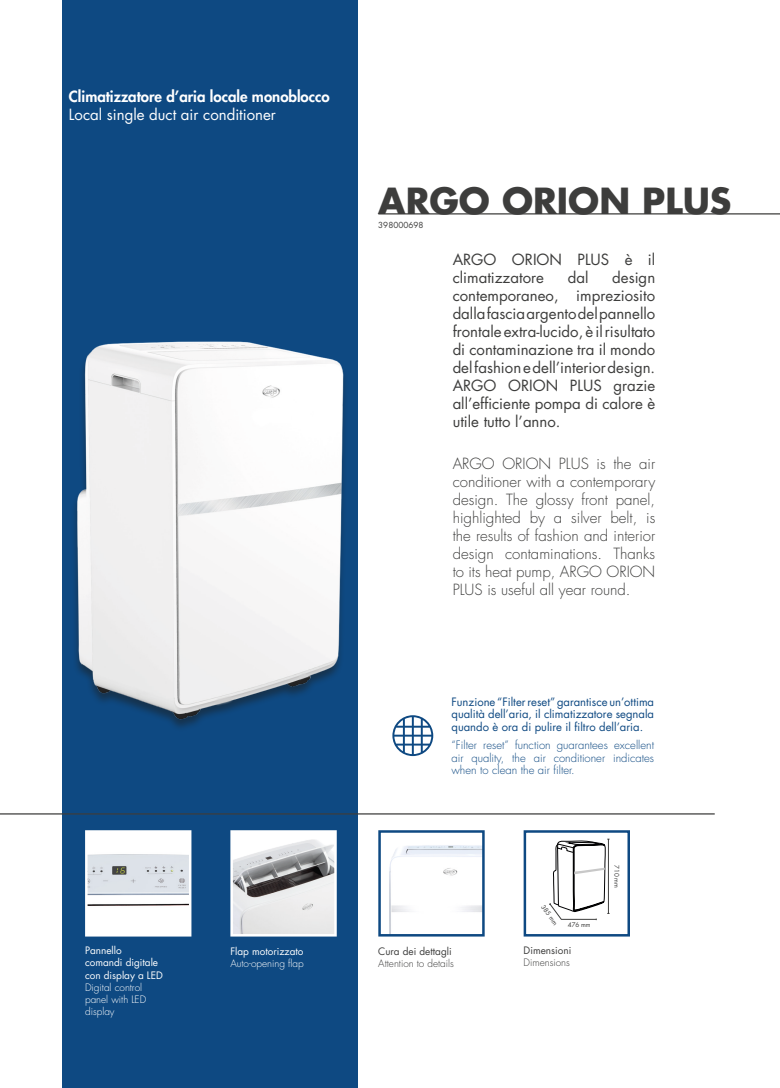
<style>
.page{position:relative;width:780px;height:1088px;background:#fff}
.page>*{position:absolute;margin:0;border:0;box-sizing:border-box;transform-origin:0 0}
.t1{font:700 35px "Futura LT";color:#3d3d3c}
.t2{font:15px/18px "Futura LT";color:#3d3d3c}
.t3{font:300 15px/18px "Futura LT";color:#3d3d3c;text-align:justify}
.t4{font:800 15px "Futura LT";color:#fff}
.t5{font:15px "Futura LT";color:#fff}
.t6{font:11.25px/12.5px "Futura LT";color:#0e4982;text-align:justify}
.t7{font:300 11.25px/12.5px "Futura LT";color:#0e4982;text-align:justify}
.t8{font:10px "Futura LT";color:#fff}
.t9{font:300 10px "Futura LT";color:#fff}
.t10{font:300 10px "Futura LT";color:#3d3d3c}
.t11{font:10px "Futura LT";color:#3d3d3c}
.t12{font:8.12px "Futura LT";color:#3d3d3c}
.t13{font:6.25px "Futura LT";letter-spacing:-.01em;color:#3d3d3c}
</style>
<div class="page">
<div style="left:63px;top:0;width:295px;height:1088px;background:#0e4982"></div>
<div style="left:86px;top:831px;width:104px;height:104px;background:#fff"></div>
<img style="left:88px;top:854px;width:100px;height:52px">
<div style="left:85px;top:830px;width:106px;height:106px;border:2px solid #fff"></div>
<img style="left:233px;top:833px;width:101px;height:100px">
<div style="left:230px;top:830px;width:107px;height:106px;border:2px solid #fff"></div>
<img style="left:74px;top:341px;width:271px;height:387px">
<hr style="left:0;top:813px;width:714px;height:1px;background:#3d3d3c">
<img style="left:389px;top:845px;width:92px;height:88px">
<div style="left:378px;top:830px;width:106px;height:106px;border:2px solid #0e4982"></div>
<div style="left:523px;top:830px;width:107px;height:106px;border:2px solid #0e4982"></div>
<hr style="left:378px;top:213px;width:402px;height:1px;background:#3d3d3c">
<svg style="left:549px;top:839px;width:60px;height:81px"></svg>
<svg style="left:392px;top:715px;width:41px;height:41px"></svg>
<p class="t4" style="left:69px;top:86px;width:262px">Climatizzatore d’aria locale monoblocco</p>
<p class="t5" style="left:69px;top:105px;width:208px">Local single duct air conditioner</p>
<p class="t8" style="left:85px;top:944px;width:38px">Pannello</p>
<p class="t8" style="left:85px;top:956px;width:75px">comandi digitale</p>
<p class="t8" style="left:85px;top:969px;width:79px">con display a LED</p>
<p class="t9" style="left:85px;top:981px;width:59px">Digital control</p>
<p class="t9" style="left:85px;top:993px;width:63px">panel with LED</p>
<p class="t9" style="left:85px;top:1005px;width:31px">display</p>
<p class="t8" style="left:230px;top:945px;width:75px">Flap motorizzato</p>
<p class="t9" style="left:230px;top:957px;width:75px">Auto-opening flap</p>
<p class="t1" style="left:378px;top:177px;width:354px">ARGO ORION PLUS</p>
<p class="t12" style="left:378px;top:220px;width:47px">398000698</p>
<p class="t2" style="left:452px;top:250px;width:204px">ARGO ORION PLUS è il climatizzatore</p>
<p class="t2" style="left:452px;top:268px;width:204px;text-align:justify;text-indent:160px">design contemporaneo, impreziosito dalla fascia argento del pannello frontale extra-lucido, è il risultato di contaminazione tra il mondo del fashion e dell’interior design.<br>ARGO ORION PLUS grazie all’efficiente pompa di calore è utile tutto l’anno.</p>
<p class="t3" style="left:452px;top:455px;width:204px">ARGO ORION PLUS is the air conditioner with a contemporary design. The glossy front panel, highlighted by a silver belt, is the results of fashion and interior design contaminations. Thanks to its heat pump, ARGO ORION PLUS is useful all year round.</p>
<p class="t2" style="left:567px;top:268px;width:22px">dal</p>
<p class="t6" style="left:451px;top:695px;width:204px">Funzione “Filter reset” garantisce un’ottima qualità dell’aria, il climatizzatore segnala quando è ora di pulire il filtro dell’aria.</p>
<p class="t7" style="left:451px;top:739px;width:204px">“Filter reset” function guarantees excellent air quality, the air conditioner indicates when to clean the air filter.</p>
<p class="t13" style="left:546px;top:903px;width:24px;rotate:53deg">385 mm</p>
<p class="t13" style="left:568px;top:921px;width:24px">476 mm</p>
<p class="t13" style="left:620px;top:865px;width:24px;rotate:90deg">710 mm</p>
<p class="t11" style="left:378px;top:945px;width:75px">Cura dei dettagli</p>
<p class="t10" style="left:378px;top:957px;width:77px">Attention to details</p>
<p class="t11" style="left:523px;top:944px;width:49px">Dimensioni</p>
<p class="t10" style="left:523px;top:956px;width:48px">Dimensions</p>
</div>
